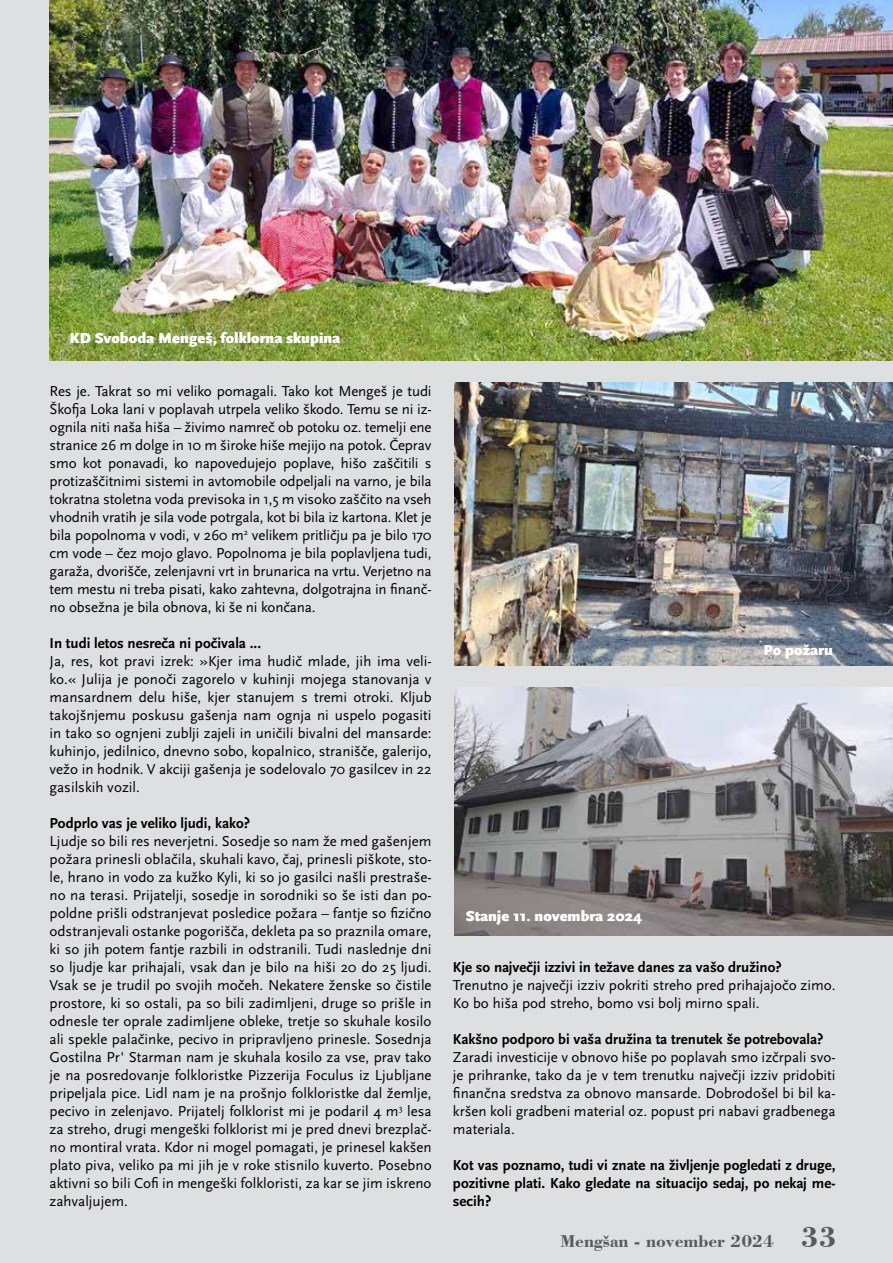
<style>
.page{position:relative;width:893px;height:1263px;background:#dedfe0}
.page>*{position:absolute;margin:0;border:0;box-sizing:border-box;transform-origin:0 0}
.t1{font:700 18px "Bodoni BT";color:#58595b}
.t2{font:15px/18px "Scala Sans Pro";color:#000;text-align:justify}
.t3{font:700 15px/18px "Scala Sans Pro";color:#000;text-align:justify}
.t4{font:900 15px "Scala Sans Pro";color:#fff}
.s1{font-size:30px}
</style>
<div class="page">
<img style="left:50px;top:0;width:843px;height:360px">
<img style="left:455px;top:687px;width:438px;height:249px">
<img style="left:455px;top:383px;width:438px;height:282px">
<p class="t4" style="left:69px;top:329px;width:272px">KD Svoboda Mengeš, folklorna skupina</p>
<p class="t2" style="left:50px;top:382px;width:384px">Res je. Takrat so mi veliko pomagali. Tako kot Mengeš je tudi Škofja Loka lani v poplavah utrpela veliko škodo. Temu se ni iz&shy;ognila niti naša hiša – živimo namreč ob potoku oz. temelji ene stranice 26 m dolge in 10 m široke hiše mejijo na potok. Čeprav smo kot ponavadi, ko napovedujejo poplave, hišo zaščitili s protizaščitnimi sistemi in avtomobile odpeljali na varno, je bila tokratna stoletna voda previsoka in 1,5 m visoko zaščito na vseh vhodnih vratih je sila vode potrgala, kot bi bila iz kartona. Klet je bila popolnoma v vodi, v 260 m<sup>2</sup> velikem pritličju pa je bilo 170 cm vode – čez mojo glavo. Popolnoma je bila poplavljena tudi, garaža, dvorišče, zelenjavni vrt in brunarica na vrtu. Verjetno na tem mestu ni treba pisati, kako zahtevna, dolgotrajna in finanč&shy;no obsežna je bila obnova, ki še ni končana.</p>
<p class="t3" style="left:50px;top:634px;width:213px">In tudi letos nesreča ni počivala ...</p>
<p class="t2" style="left:50px;top:652px;width:384px">Ja, res, kot pravi izrek: »Kjer ima hudič mlade, jih ima veli&shy;ko.« Julija je ponoči zagorelo v kuhinji mojega stanovanja v mansardnem delu hiše, kjer stanujem s tremi otroki. Kljub takojšnjemu poskusu gašenja nam ognja ni uspelo pogasiti in tako so ognjeni zublji zajeli in uničili bivalni del mansarde: kuhinjo, jedilnico, dnevno sobo, kopalnico, stranišče, galerijo, vežo in hodnik. V akciji gašenja je sodelovalo 70 gasilcev in 22 gasilskih vozil.</p>
<p class="t3" style="left:50px;top:814px;width:202px">Podprlo vas je veliko ljudi, kako?</p>
<p class="t2" style="left:50px;top:832px;width:384px">Ljudje so bili res neverjetni. Sosedje so nam že med gašenjem požara prinesli oblačila, skuhali kavo, čaj, prinesli piškote, sto&shy;le, hrano in vodo za kužko Kyli, ki so jo gasilci našli prestraše&shy;no na terasi. Prijatelji, sosedje in sorodniki so še isti dan po&shy;poldne prišli odstranjevat posledice požara – fantje so fizično odstranjevali ostanke pogorišča, dekleta pa so praznila omare, ki so jih potem fantje razbili in odstranili. Tudi naslednje dni so ljudje kar prihajali, vsak dan je bilo na hiši 20 do 25 ljudi.<br>Vsak se je trudil po svojih močeh. Nekatere ženske so čistile prostore, ki so ostali, pa so bili zadimljeni, druge so prišle in odnesle ter oprale zadimljene obleke, tretje so skuhale kosilo ali spekle palačinke, pecivo in pripravljeno prinesle. Sosednja Gostilna Pr' Starman nam je skuhala kosilo za vse, prav tako je na posredovanje folkloristke Pizzerija Foculus iz Ljubljane pripeljala pice. Lidl nam je na prošnjo folkloristke dal žemlje, pecivo in zelenjavo. Prijatelj folklorist mi je podaril 4 m<sup>3</sup> lesa za streho, drugi mengeški folklorist mi je pred dnevi brezplač&shy;no montiral vrata. Kdor ni mogel pomagati, je prinesel kakšen plato piva, veliko pa mi jih je v roke stisnilo kuverto. Posebno aktivni so bili Cofi in mengeški folkloristi, za kar se jim iskreno zahvaljujem.</p>
<p class="t4" style="left:466px;top:908px;width:178px">Stanje 11. novembra 2024</p>
<p class="t4" style="left:763px;top:642px;width:71px">Po požaru</p>
<p class="t3" style="left:453px;top:958px;width:330px">Kje so največji izzivi in težave danes za vašo družino?</p>
<p class="t2" style="left:453px;top:976px;width:384px">Trenutno je največji izziv pokriti streho pred prihajajočo zimo.<br>Ko bo hiša pod streho, bomo vsi bolj mirno spali.</p>
<p class="t3" style="left:453px;top:1030px;width:372px">Kakšno podporo bi vaša družina ta trenutek še potrebovala?</p>
<p class="t2" style="left:453px;top:1048px;width:384px">Zaradi investicije v obnovo hiše po poplavah smo izčrpali svo&shy;je prihranke, tako da je v tem trenutku največji izziv pridobiti finančna sredstva za obnovo mansarde. Dobrodošel bi bil ka&shy;kršen koli gradbeni material oz. popust pri nabavi gradbenega materiala.</p>
<p class="t3" style="left:453px;top:1156px;width:384px">Kot vas poznamo, tudi vi znate na življenje pogledati z druge, pozitivne plati. Kako gledate na situacijo sedaj, po nekaj me&shy;secih?</p>
<p class="t1" style="left:560px;top:1230px;width:278px">Mengšan - november 2024 <span class="s1">33</span></p>
</div>
